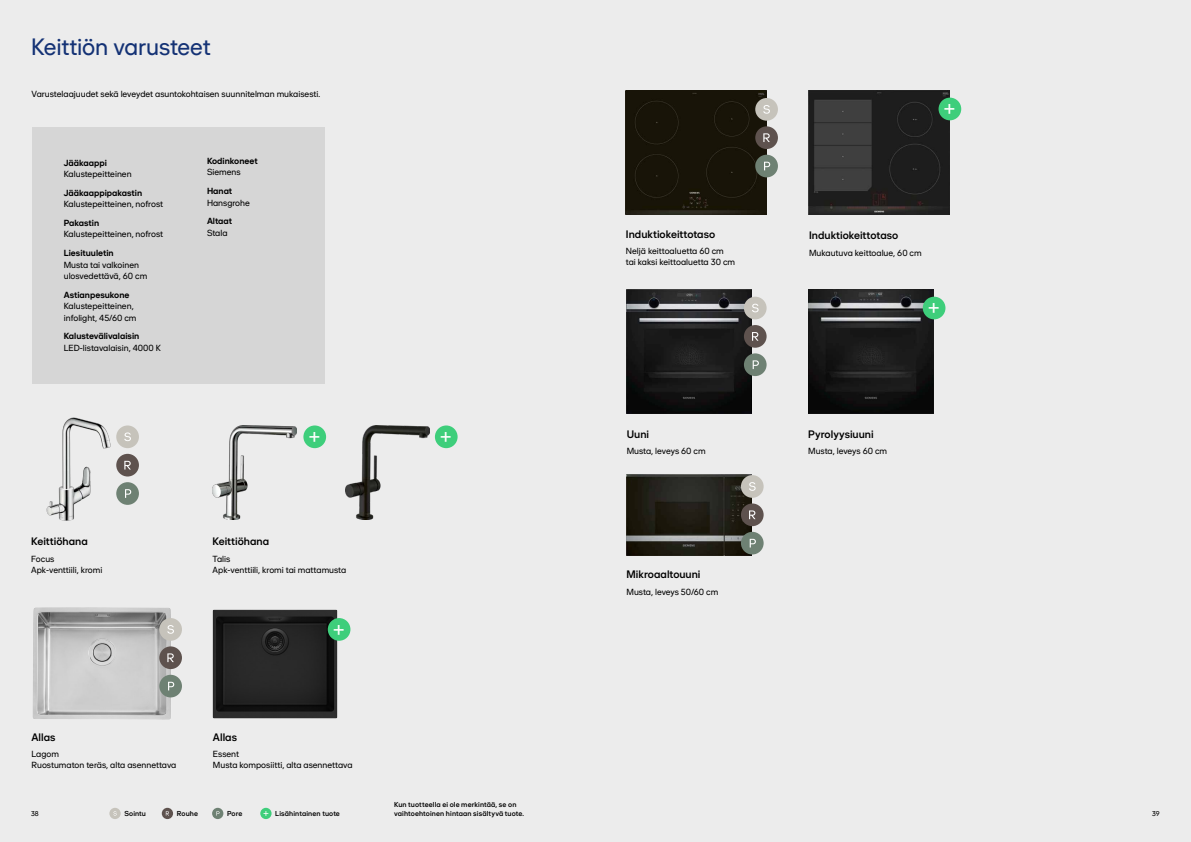
<style>
.page{position:relative;width:1191px;height:842px;background:#ececec}
.page>*{position:absolute;margin:0;border:0;box-sizing:border-box;transform-origin:0 0}
.t1{font:24px "Shape Sans";letter-spacing:-.01em;color:#143275}
.t2{font:21px "Shape Sans";color:#fff}
.t3{font:500 11px "Shape Sans";color:#000}
.t4{font:9px/11px "Shape Sans";color:#000}
.t5{font:700 9px "Shape Sans";color:#000}
.t6{font:500 7.3px "Shape Sans";letter-spacing:.015em;color:#000}
.t7{font:7px "Shape Sans Display";color:#000}
</style>
<div class="page">
<img style="left:626px;top:474px;width:126px;height:81px">
<img style="left:626px;top:90px;width:140px;height:124px">
<img style="left:808px;top:91px;width:142px;height:124px">
<div style="left:938px;top:98px;width:23px;height:22px;background:#3ece7b;border-radius:50%"></div>
<img style="left:46px;top:417px;width:71px;height:104px">
<img style="left:213px;top:425px;width:83px;height:95px">
<img style="left:346px;top:425px;width:83px;height:95px">
<div style="left:435px;top:425px;width:22px;height:23px;background:#3ece7b;border-radius:50%"></div>
<img style="left:808px;top:289px;width:125px;height:124px">
<div style="left:922px;top:297px;width:23px;height:22px;background:#3ece7b;border-radius:50%"></div>
<div style="left:755px;top:98px;width:23px;height:23px;background:#c6c3bb;border-radius:50%"></div>
<svg style="left:763px;top:105px;width:7px;height:9px"></svg>
<div style="left:755px;top:155px;width:23px;height:22px;background:#6e8173;border-radius:50%"></div>
<svg style="left:764px;top:162px;width:6px;height:8px"></svg>
<div style="left:755px;top:126px;width:23px;height:23px;background:#5e524e;border-radius:50%"></div>
<svg style="left:763px;top:133px;width:7px;height:9px"></svg>
<img style="left:33px;top:607px;width:149px;height:113px">
<div style="left:159px;top:618px;width:23px;height:23px;background:#c6c3bb;border-radius:50%"></div>
<svg style="left:167px;top:625px;width:7px;height:9px"></svg>
<div style="left:159px;top:675px;width:23px;height:22px;background:#6e8173;border-radius:50%"></div>
<svg style="left:168px;top:682px;width:6px;height:8px"></svg>
<div style="left:159px;top:646px;width:23px;height:23px;background:#5e524e;border-radius:50%"></div>
<svg style="left:167px;top:653px;width:7px;height:9px"></svg>
<div style="left:260px;top:808px;width:11px;height:11px;background:#3ece7b;border-radius:50%"></div>
<svg style="left:263px;top:811px;width:5px;height:5px"></svg>
<div style="left:109px;top:808px;width:12px;height:11px;background:#c6c3bb;border-radius:50%"></div>
<svg style="left:113px;top:811px;width:4px;height:5px"></svg>
<svg style="left:212px;top:808px;width:11px;height:11px"></svg>
<div style="left:162px;top:808px;width:11px;height:11px;background:#5e524e;border-radius:50%"></div>
<svg style="left:166px;top:811px;width:3px;height:5px"></svg>
<div style="left:116px;top:425px;width:23px;height:23px;background:#c6c3bb;border-radius:50%"></div>
<svg style="left:124px;top:432px;width:7px;height:9px"></svg>
<div style="left:116px;top:482px;width:23px;height:23px;background:#6e8173;border-radius:50%"></div>
<svg style="left:125px;top:489px;width:6px;height:9px"></svg>
<div style="left:116px;top:454px;width:23px;height:22px;background:#5e524e;border-radius:50%"></div>
<svg style="left:124px;top:461px;width:7px;height:8px"></svg>
<img style="left:626px;top:289px;width:125px;height:124px">
<div style="left:744px;top:297px;width:22px;height:22px;background:#c6c3bb;border-radius:50%"></div>
<svg style="left:752px;top:304px;width:6px;height:8px"></svg>
<div style="left:744px;top:353px;width:22px;height:23px;background:#6e8173;border-radius:50%"></div>
<svg style="left:752px;top:360px;width:7px;height:9px"></svg>
<div style="left:744px;top:325px;width:22px;height:23px;background:#5e524e;border-radius:50%"></div>
<svg style="left:752px;top:332px;width:6px;height:9px"></svg>
<div style="left:741px;top:475px;width:22px;height:23px;background:#c6c3bb;border-radius:50%"></div>
<svg style="left:749px;top:482px;width:6px;height:9px"></svg>
<div style="left:741px;top:532px;width:22px;height:22px;background:#6e8173;border-radius:50%"></div>
<svg style="left:749px;top:539px;width:7px;height:8px"></svg>
<div style="left:741px;top:503px;width:22px;height:23px;background:#5e524e;border-radius:50%"></div>
<svg style="left:749px;top:510px;width:6px;height:9px"></svg>
<div style="left:303px;top:425px;width:23px;height:23px;background:#3ece7b;border-radius:50%"></div>
<div style="left:32px;top:127px;width:292px;height:257px;background:#d6d6d6"></div>
<img style="left:212px;top:609px;width:139px;height:110px">
<div style="left:328px;top:618px;width:22px;height:23px;background:#3ece7b;border-radius:50%"></div>
<h1 class="t1" style="left:31px;top:32px;width:181px">Keittiön varusteet</h1>
<p class="t4" style="left:32px;top:88px;width:290px">Varustelaajuudet sekä leveydet asuntokohtaisen suunnitelman mukaisesti.</p>
<p class="t5" style="left:64px;top:157px;width:45px">Jääkaappi</p>
<p class="t4" style="left:64px;top:168px;width:69px">Kalustepeitteinen</p>
<p class="t5" style="left:64px;top:187px;width:80px">Jääkaappipakastin</p>
<p class="t4" style="left:64px;top:198px;width:101px">Kalustepeitteinen, nofrost</p>
<p class="t5" style="left:64px;top:217px;width:37px">Pakastin</p>
<p class="t4" style="left:64px;top:229px;width:101px">Kalustepeitteinen, nofrost</p>
<p class="t5" style="left:64px;top:247px;width:51px">Liesituuletin</p>
<p class="t4" style="left:64px;top:258px;width:85px;line-height:11.5px">Musta tai valkoinen ulosvedettävä, 60 cm</p>
<p class="t5" style="left:64px;top:289px;width:67px">Astianpesukone</p>
<p class="t4" style="left:64px;top:300px;width:74px;line-height:11.5px">Kalustepeitteinen, infolight, 45/60 cm</p>
<p class="t5" style="left:64px;top:331px;width:77px">Kalustevälivalaisin</p>
<p class="t4" style="left:64px;top:342px;width:99px">LED-listavalaisin, 4000 K</p>
<p class="t3" style="left:31px;top:535px;width:58px">Keittiöhana</p>
<p class="t4" style="left:31px;top:553px;width:73px">Focus<br>Apk-venttiili, kromi</p>
<p class="t5" style="left:207px;top:155px;width:52px">Kodinkoneet</p>
<p class="t4" style="left:207px;top:167px;width:35px">Siemens</p>
<p class="t5" style="left:207px;top:185px;width:27px">Hanat</p>
<p class="t4" style="left:207px;top:197px;width:44px">Hansgrohe</p>
<p class="t5" style="left:207px;top:216px;width:27px">Altaat</p>
<p class="t4" style="left:207px;top:227px;width:22px">Stala</p>
<h2 class="t2" style="left:309px;top:424px;width:13px">+</h2>
<p class="t3" style="left:213px;top:534px;width:58px">Keittiöhana</p>
<p class="t4" style="left:213px;top:553px;width:135px">Talis<br>Apk-venttiili, kromi tai mattamusta</p>
<h2 class="t2" style="left:333px;top:616px;width:13px">+</h2>
<p class="t3" style="left:31px;top:730px;width:26px">Allas</p>
<p class="t4" style="left:31px;top:748px;width:146px">Lagom<br>Ruostumaton teräs, alta asennettava</p>
<p class="t3" style="left:213px;top:730px;width:26px">Allas</p>
<p class="t4" style="left:213px;top:748px;width:141px">Essent<br>Musta komposiitti, alta asennettava</p>
<p class="t3" style="left:626px;top:227px;width:91px">Induktiokeittotaso</p>
<p class="t4" style="left:626px;top:246px;width:111px">Neljä keittoaluetta 60 cm tai kaksi keittoaluetta 30 cm</p>
<h2 class="t2" style="left:440px;top:424px;width:13px">+</h2>
<p class="t3" style="left:627px;top:427px;width:24px">Uuni</p>
<p class="t4" style="left:627px;top:445px;width:80px">Musta, leveys 60 cm</p>
<p class="t6" style="left:394px;top:800px;width:124px">Kun tuotteella ei ole merkintää, se on</p>
<p class="t3" style="left:626px;top:567px;width:75px">Mikroaaltouuni</p>
<p class="t4" style="left:626px;top:586px;width:93px">Musta, leveys 50/60 cm</p>
<h2 class="t2" style="left:944px;top:96px;width:13px">+</h2>
<p class="t3" style="left:809px;top:228px;width:91px">Induktiokeittotaso</p>
<p class="t4" style="left:809px;top:247px;width:114px">Mukautuva keittoalue, 60 cm</p>
<h2 class="t2" style="left:928px;top:295px;width:13px">+</h2>
<p class="t3" style="left:808px;top:427px;width:67px">Pyrolyysiuuni</p>
<p class="t4" style="left:808px;top:445px;width:80px">Musta, leveys 60 cm</p>
<p class="t6" style="left:124px;top:809px;width:23px">Sointu</p>
<p class="t6" style="left:227px;top:809px;width:17px">Pore</p>
<p class="t6" style="left:275px;top:809px;width:66px">Lisähintainen tuote</p>
<p class="t6" style="left:177px;top:809px;width:23px">Rouhe</p>
<p class="t6" style="left:394px;top:809px;width:131px">vaihtoehtoinen hintaan sisältyvä tuote.</p>
<p class="t7" style="left:31px;top:809px;width:9px">38</p>
<p class="t7" style="left:1152px;top:809px;width:9px">39</p>
</div>
